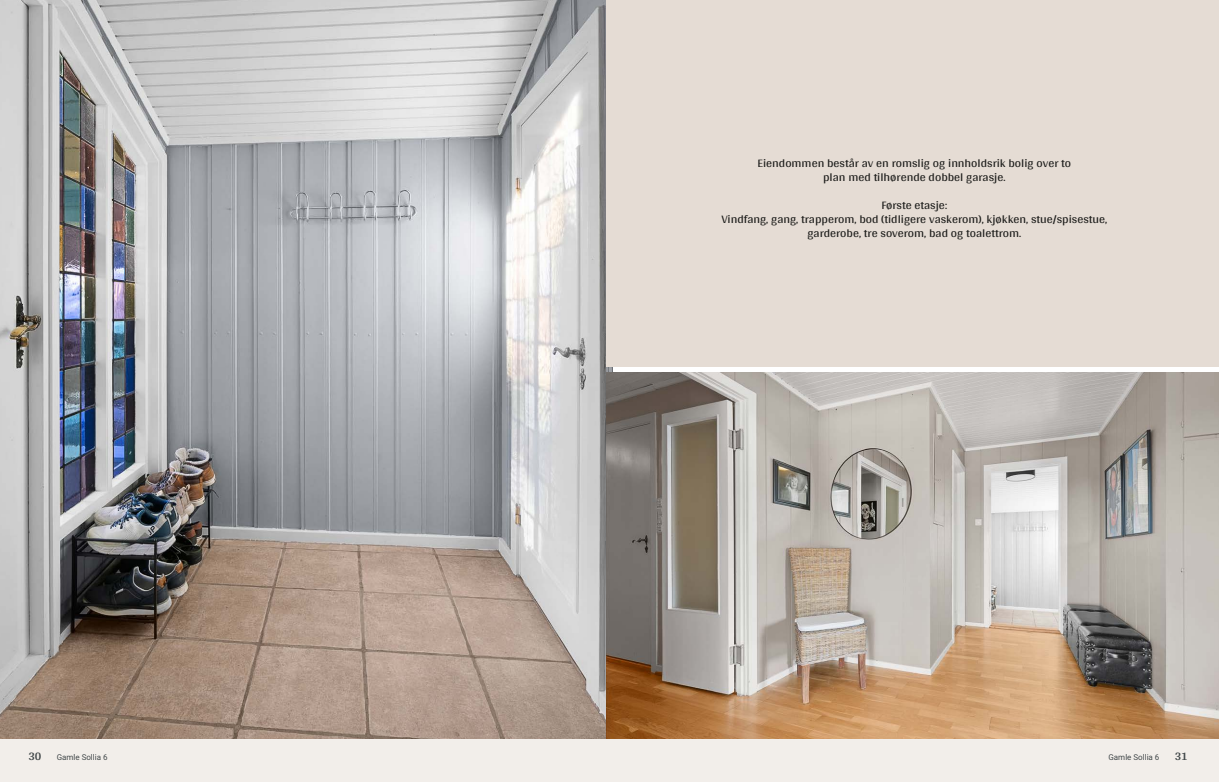
<style>
.page{position:relative;width:1219px;height:782px;background:#fff}
.page>*{position:absolute;margin:0;border:0;box-sizing:border-box;transform-origin:0 0}
.t1{font:12px/14px "Arya";color:#1d1d1b;text-align:center}
.t2{font:700 12px "Arya";color:#414749}
.t3{font:8px "Roboto Vitec";color:#414749}
</style>
<div class="page">
<img style="left:0;top:0;width:612px;height:739px">
<div style="left:0;top:739px;width:612px;height:42px;background:#f2eeea"></div>
<img style="left:607px;top:372px;width:612px;height:367px">
<div style="left:607px;top:739px;width:612px;height:42px;background:#f2eeea"></div>
<div style="left:607px;top:0;width:612px;height:367px;background:#e5dcd4"></div>
<p class="t1" style="left:757px;top:156px;width:315px">Eiendommen består av en romslig og innholdsrik bolig over to plan med tilhørende dobbel garasje.</p>
<p class="t1" style="left:721px;top:198px;width:387px">Første etasje:<br>Vindfang, gang, trapperom, bod (tidligere vaskerom), kjøkken, stue/ spisestue, garderobe, tre soverom, bad og toalettrom.</p>
<p class="t2" style="left:28px;top:749px;width:15px">30</p>
<p class="t3" style="left:57px;top:751px;width:52px">Gamle Sollia 6</p>
<p class="t3" style="left:1108px;top:751px;width:52px">Gamle Sollia 6</p>
<p class="t2" style="left:1175px;top:749px;width:15px">31</p>
</div>
